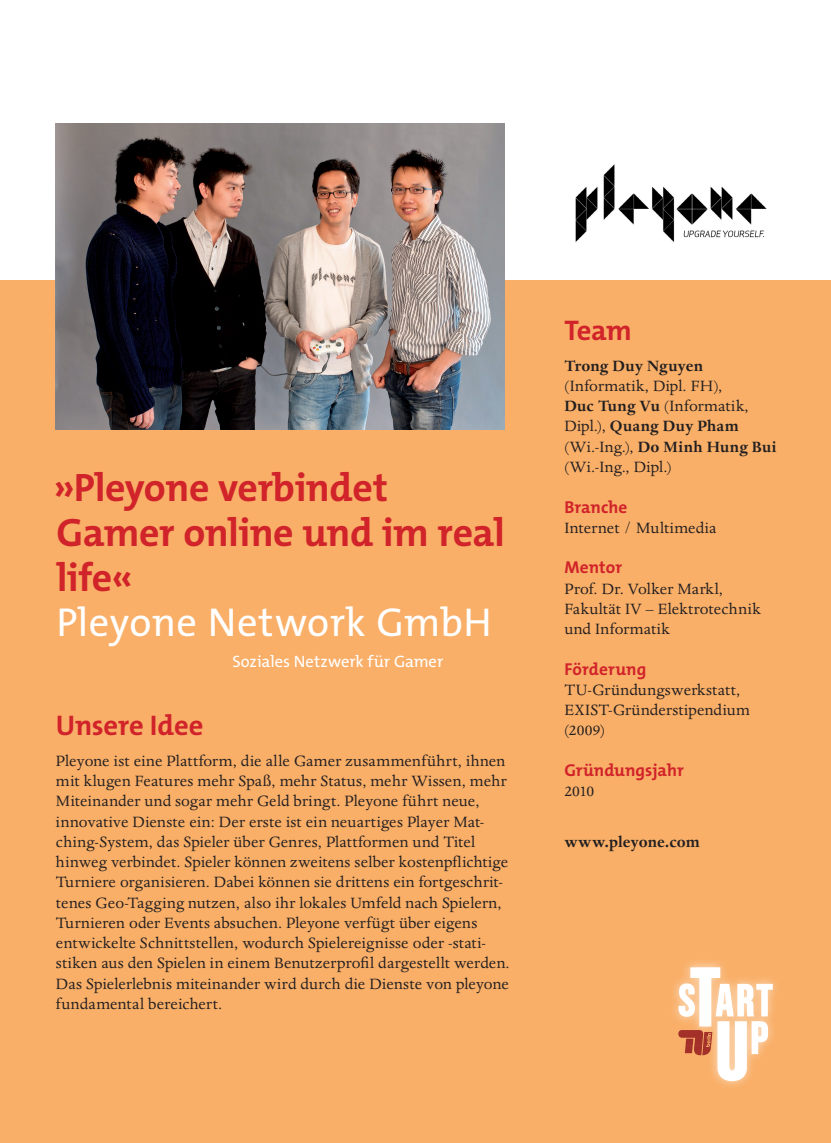
<style>
.page{position:relative;width:831px;height:1143px;background:#fff}
.page>*{position:absolute;margin:0;border:0;box-sizing:border-box;transform-origin:0 0}
.Firmenname{font:40.5px "The Mix HP5 Plain";letter-spacing:.01em;color:#fff}
.Zitat{font:39.75px/45px "The Mix HP7 Bld";letter-spacing:-.01em;color:#d1232a}
.Ü1__Text_Info{font:28.5px "The Mix HP7 Bld";letter-spacing:-.01em;color:#d1232a}
.Fließtext{font:17.25px/20.2px "Dante MT Std";letter-spacing:.01em;color:#231f20}
.Info{font:17.25px/20.2px "Dante MT Std";letter-spacing:.01em;color:#231f20}
.Ü2_Info{font:17.25px "The Mix HP7 Bld";letter-spacing:.005em;color:#d1232a}
.Info-2{font:700 17.25px "Dante MT Std";color:#231f20}
.Firmen_Untertitel{font:16.5px "The Mix HP5 Plain";color:#fff}
.s1{font-weight:700}
</style>
<div class="page">
<div style="left:0;top:280px;width:831px;height:862px;background:#f9af68"></div>
<div style="left:668px;top:957px;width:113px;height:79px;background:#fff;opacity:.6"></div>
<div style="left:707px;top:1011px;width:70px;height:79px;background:#fff;opacity:.6"></div>
<svg style="left:678px;top:967px;width:94px;height:114px"></svg>
<img style="left:575px;top:164px;width:192px;height:78px">
<img style="left:56px;top:123px;width:449px;height:306px">
<p class="Zitat" style="left:53px;top:465px;width:453px">»Pleyone verbindet<br>Gamer online und im real life«</p>
<p class="Firmenname" style="left:56px;top:596px;width:437px">Pleyone Network GmbH</p>
<p class="Firmen_Untertitel" style="left:232px;top:651px;width:212px">Soziales Netzwerk für Gamer</p>
<p class="Ü1__Text_Info" style="left:56px;top:707px;width:149px">Unsere Idee</p>
<p class="Fließtext" style="left:56px;top:750px;width:455px">Pleyone ist eine Plattform, die alle Gamer zusammenführt, ihnen mit klugen Features mehr Spaß, mehr Status, mehr Wissen, mehr Miteinander und sogar mehr Geld bringt. Pleyone führt neue, innovative Dienste ein: Der erste ist ein neuartiges Player Mat&shy;ching-System, das Spieler über Genres, Plattformen und Titel hinweg verbindet. Spieler können zweitens selber kostenpflichtige Turniere organisieren. Dabei können sie drittens ein fortgeschrit&shy;tenes Geo-Tagging nutzen, also ihr lokales Umfeld nach Spielern, Turnieren oder Events absuchen. Pleyone verfügt über eigens entwickelte Schnittstellen, wodurch Spielereignisse oder -stati&shy;stiken aus den Spielen in einem Benutzerprofil dargestellt werden.</p>
<p class="Fließtext" style="left:56px;top:973px;width:454px">Das Spielerlebnis miteinander wird durch die Dienste von pleyone fundamental bereichert.</p>
<p class="Ü1__Text_Info" style="left:564px;top:312px;width:69px">Team</p>
<p class="Info" style="left:564px;top:355px;width:214px"><span class="s1">Trong Duy Nguyen </span>(Informatik, Dipl. FH),<br><span class="s1">Duc Tung Vu</span> (Informatik,<br>Dipl.), <span class="s1">Quang Duy Pham </span>(Wi.-Ing.), <span class="s1">Do Minh Hung Bui </span>(Wi.-Ing., Dipl.)</p>
<p class="Ü2_Info" style="left:564px;top:495px;width:64px">Branche</p>
<p class="Info" style="left:564px;top:517px;width:154px">Internet / Multimedia</p>
<p class="Ü2_Info" style="left:564px;top:556px;width:59px">Mentor</p>
<p class="Info" style="left:564px;top:578px;width:198px">Prof. Dr. Volker Markl,<br>Fakultät IV – Elektrotechnik und Informatik</p>
<p class="Ü2_Info" style="left:564px;top:657px;width:83px">Förderung</p>
<p class="Info" style="left:564px;top:679px;width:187px">TU-Gründungswerkstatt,<br>EXIST-Gründerstipendium (2009)</p>
<p class="Ü2_Info" style="left:564px;top:759px;width:121px">Gründungsjahr</p>
<p class="Info" style="left:564px;top:781px;width:31px">2010</p>
<p class="Info-2" style="left:564px;top:832px;width:137px">www.pleyone.com</p>
</div>
